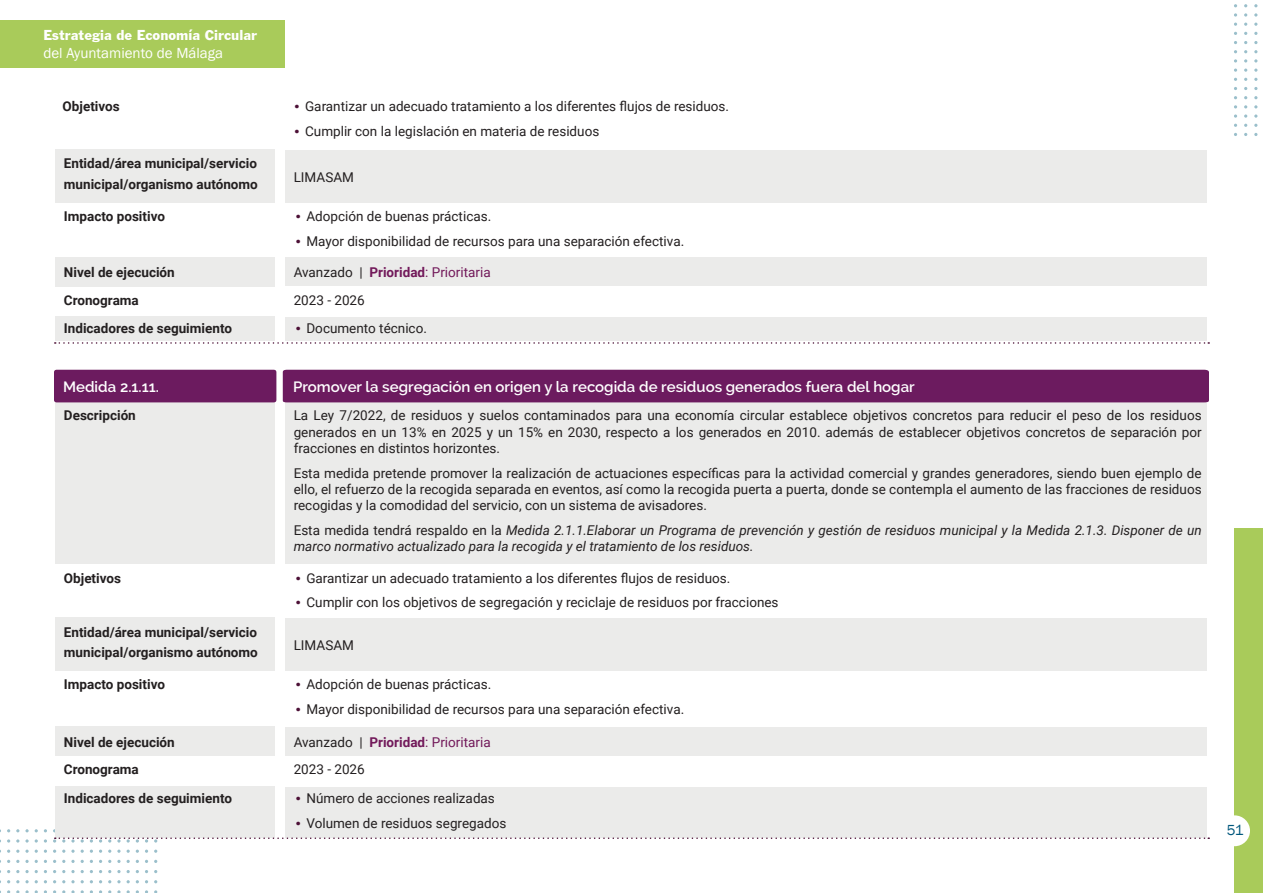
<style>
.page{position:relative;width:1263px;height:893px;background:#fff}
.page>*{position:absolute;margin:0;border:0;box-sizing:border-box;transform-origin:0 0}
.Bloque_de_Texto{font:600 15px "Raleway";color:#fff}
.t1{font:15px "Franklin Gothic";color:#fff}
.t2{font:15px "Franklin Gothic";color:#fff}
.t3{font:15px "Franklin Gothic";color:#00577d}
.Bloque_de_Texto-2{font:13.5px/16.2px "Roboto";color:#231f20;text-align:justify}
.Bloque_de_Texto-3{font:700 13.5px "Roboto";color:#231f20}
.Bloque_de_Texto-4{font:italic 13.5px/16.2px "Roboto";color:#231f20}
.Bloque_de_Texto-5{font:13.5px "Roboto";color:#72195a}
.s1{font-family:"Franklin Gothic";color:#4c1036}
.s2{color:#231f20}
.s3{font-weight:700}
.s4{font-style:normal}
</style>
<div class="page">
<div style="left:1234px;top:528px;width:29px;height:365px;background:#a9cb5a"></div>
<div style="left:1219px;top:815px;width:31px;height:31px;background:#fff;border-radius:50%"></div>
<svg style="left:1234px;top:13px;width:3px;height:4px"></svg>
<svg style="left:1234px;top:59px;width:3px;height:4px"></svg>
<svg style="left:1234px;top:114px;width:3px;height:4px"></svg>
<svg style="left:117px;top:870px;width:4px;height:3px"></svg>
<svg style="left:117px;top:860px;width:4px;height:3px"></svg>
<svg style="left:7px;top:839px;width:3px;height:4px"></svg>
<svg style="left:44px;top:839px;width:3px;height:4px"></svg>
<svg style="left:71px;top:870px;width:4px;height:3px"></svg>
<svg style="left:71px;top:860px;width:4px;height:3px"></svg>
<svg style="left:25px;top:870px;width:4px;height:3px"></svg>
<svg style="left:25px;top:839px;width:4px;height:4px"></svg>
<svg style="left:25px;top:860px;width:4px;height:3px"></svg>
<div style="left:0;top:20px;width:284px;height:48px;background:#a9cb5a"></div>
<div style="left:285px;top:150px;width:921px;height:53px;background:#ebebea"></div>
<div style="left:285px;top:317px;width:921px;height:24px;background:#ebebea"></div>
<div style="left:285px;top:257px;width:921px;height:29px;background:#ebebea"></div>
<div style="left:55px;top:150px;width:220px;height:53px;background:#ebebea"></div>
<div style="left:55px;top:317px;width:220px;height:24px;background:#ebebea"></div>
<div style="left:55px;top:257px;width:220px;height:29px;background:#ebebea"></div>
<svg style="left:55px;top:342px;width:1154px;height:2px"></svg>
<div style="left:285px;top:403px;width:921px;height:161px;background:#ebebea"></div>
<div style="left:285px;top:618px;width:921px;height:53px;background:#ebebea"></div>
<div style="left:285px;top:787px;width:921px;height:50px;background:#ebebea"></div>
<div style="left:285px;top:727px;width:921px;height:29px;background:#ebebea"></div>
<div style="left:55px;top:401px;width:220px;height:163px;background:#ebebea"></div>
<div style="left:55px;top:618px;width:220px;height:53px;background:#ebebea"></div>
<div style="left:55px;top:786px;width:220px;height:51px;background:#ebebea"></div>
<div style="left:55px;top:727px;width:220px;height:29px;background:#ebebea"></div>
<div style="left:54px;top:370px;width:222px;height:32px;background:#6c1b5f;border-radius:3px"></div>
<div style="left:283px;top:370px;width:926px;height:32px;background:#6c1b5f"></div>
<svg style="left:53px;top:829px;width:1153px;height:14px"></svg>
<p class="t1" style="left:43px;top:26px;width:215px">Estrategia de Economía Circular</p>
<p class="t2" style="left:43px;top:44px;width:181px">del Ayuntamiento de Málaga</p>
<p class="Bloque_de_Texto-3" style="left:63px;top:97px;width:59px">Objetivos</p>
<p class="Bloque_de_Texto-2" style="left:292px;top:98px;width:438px"><span class="s1">•</span> Garantizar un adecuado tratamiento a los diferentes flujos de residuos.</p>
<p class="Bloque_de_Texto-2" style="left:292px;top:123px;width:308px"><span class="s1">•</span> Cumplir con la legislación en materia de residuos</p>
<p class="Bloque_de_Texto-3" style="left:64px;top:154px;width:195px">Entidad/área municipal/servicio</p>
<p class="Bloque_de_Texto-3" style="left:64px;top:175px;width:195px">municipal/organismo autónomo</p>
<p class="Bloque_de_Texto-2" style="left:294px;top:168px;width:62px">LIMASAM</p>
<p class="Bloque_de_Texto-3" style="left:64px;top:207px;width:103px">Impacto positivo</p>
<p class="Bloque_de_Texto-2" style="left:294px;top:208px;width:199px"><span class="s1">•</span> Adopción de buenas prácticas.</p>
<p class="Bloque_de_Texto-2" style="left:294px;top:233px;width:392px"><span class="s1">•</span> Mayor disponibilidad de recursos para una separación efectiva.</p>
<p class="Bloque_de_Texto-3" style="left:64px;top:263px;width:112px">Nivel de ejecución</p>
<p class="Bloque_de_Texto-5" style="left:294px;top:263px;width:198px"><span class="s2">Avanzado |</span> <span class="s3">Prioridad</span>: Prioritaria</p>
<p class="Bloque_de_Texto-3" style="left:64px;top:290px;width:76px">Cronograma</p>
<p class="Bloque_de_Texto-2" style="left:294px;top:291px;width:73px">2023 - 2026</p>
<p class="Bloque_de_Texto-3" style="left:64px;top:319px;width:170px">Indicadores de seguimiento</p>
<p class="Bloque_de_Texto-2" style="left:294px;top:320px;width:135px"><span class="s1">•</span> Documento técnico.</p>
<p class="Bloque_de_Texto" style="left:63px;top:378px;width:97px">Medida 2.1.11.</p>
<p class="Bloque_de_Texto" style="left:293px;top:378px;width:623px">Promover la segregación en origen y la recogida de residuos generados fuera del hogar</p>
<p class="Bloque_de_Texto-3" style="left:64px;top:406px;width:73px">Descripción</p>
<p class="Bloque_de_Texto-2" style="left:294px;top:407px;width:909px">La Ley 7/2022, de residuos y suelos contaminados para una economía circular establece objetivos concretos para reducir el peso de los residuos generados en un 13% en 2025 y un 15% en 2030, respecto a los generados en 2010. además de establecer objetivos concretos de separación por fracciones en distintos horizontes.</p>
<p class="Bloque_de_Texto-2" style="left:294px;top:464px;width:909px">Esta medida pretende promover la realización de actuaciones específicas para la actividad comercial y grandes generadores, siendo buen ejemplo de ello, el refuerzo de la recogida separada en eventos, así como la recogida puerta a puerta, donde se contempla el aumento de las fracciones de residuos recogidas y la comodidad del servicio, con un sistema de avisadores.</p>
<p class="Bloque_de_Texto-4" style="left:294px;top:521px;width:909px"><span class="s4">Esta medida tendrá respaldo en la</span> Medida 2.1.1.Elaborar un Programa de prevención y gestión de residuos municipal y la Medida 2.1.3. Disponer de un marco normativo actualizado para la recogida y el tratamiento de los residuos.</p>
<p class="Bloque_de_Texto-3" style="left:64px;top:568px;width:59px">Objetivos</p>
<p class="Bloque_de_Texto-2" style="left:294px;top:569px;width:438px"><span class="s1">•</span> Garantizar un adecuado tratamiento a los diferentes flujos de residuos.</p>
<p class="Bloque_de_Texto-2" style="left:294px;top:594px;width:486px"><span class="s1">•</span> Cumplir con los objetivos de segregación y reciclaje de residuos por fracciones</p>
<p class="Bloque_de_Texto-3" style="left:64px;top:622px;width:195px">Entidad/área municipal/servicio</p>
<p class="Bloque_de_Texto-3" style="left:64px;top:643px;width:195px">municipal/organismo autónomo</p>
<p class="Bloque_de_Texto-2" style="left:294px;top:637px;width:62px">LIMASAM</p>
<p class="Bloque_de_Texto-3" style="left:64px;top:675px;width:103px">Impacto positivo</p>
<p class="Bloque_de_Texto-2" style="left:294px;top:675px;width:199px"><span class="s1">•</span> Adopción de buenas prácticas.</p>
<p class="Bloque_de_Texto-2" style="left:294px;top:700px;width:392px"><span class="s1">•</span> Mayor disponibilidad de recursos para una separación efectiva.</p>
<p class="Bloque_de_Texto-3" style="left:64px;top:732px;width:112px">Nivel de ejecución</p>
<p class="Bloque_de_Texto-5" style="left:294px;top:732px;width:198px"><span class="s2">Avanzado |</span> <span class="s3">Prioridad</span>: Prioritaria</p>
<p class="Bloque_de_Texto-3" style="left:64px;top:760px;width:76px">Cronograma</p>
<p class="Bloque_de_Texto-2" style="left:294px;top:761px;width:73px">2023 - 2026</p>
<p class="Bloque_de_Texto-3" style="left:64px;top:789px;width:170px">Indicadores de seguimiento</p>
<p class="Bloque_de_Texto-2" style="left:294px;top:789px;width:203px"><span class="s1">•</span> Número de acciones realizadas</p>
<p class="Bloque_de_Texto-2" style="left:294px;top:814px;width:214px"><span class="s1">•</span> Volumen de residuos segregados</p>
<p class="t3" style="left:1227px;top:821px;width:18px">51</p>
</div>
